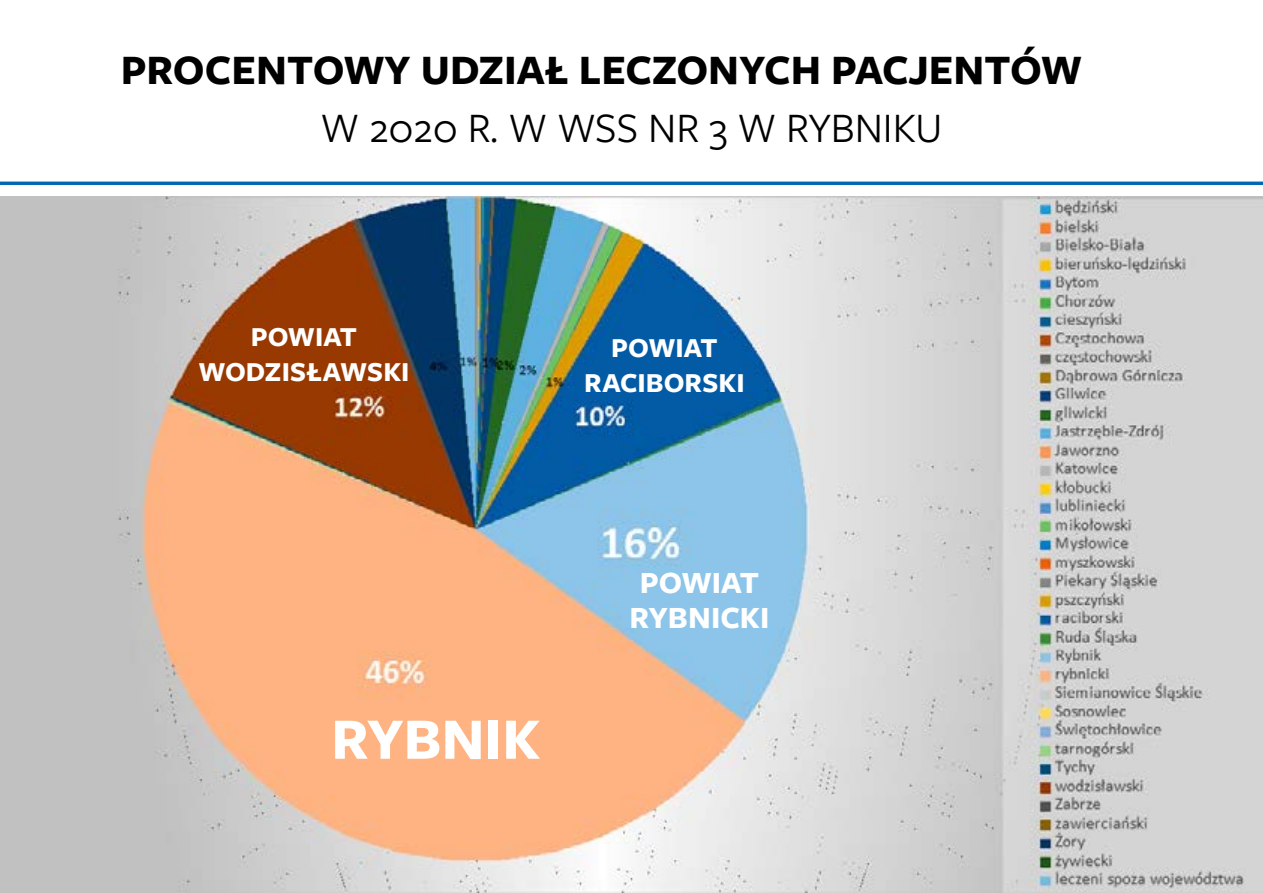
<style>
.page{position:relative;width:1263px;height:893px;background:#fff}
.page>*{position:absolute;margin:0;border:0;box-sizing:border-box;transform-origin:0 0}
.t1{font:700 60.9px "Freight Sans Pro";letter-spacing:-.005em;color:#fff}
.t2{font:700 43.5px "Freight Sans Pro";color:#000}
.t3{font:43.5px "Freight Sans Pro";color:#000}
.t4{font:700 32.1px/34.7px "Freight Sans Pro";color:#fff;text-align:center}
.t5{font:700 28.5px/34.7px "Freight Sans Pro";color:#fff;text-align:center}
</style>
<div class="page">
<img style="left:0;top:196px;width:1263px;height:696px">
<hr style="left:0;top:182px;width:1263px;height:3px;background:#0067b2">
<p class="t2" style="left:121px;top:39px;width:963px">PROCENTOWY UDZIAŁ LECZONYCH PACJENTÓW</p>
<p class="t3" style="left:321px;top:99px;width:623px">W 2020 R. W WSS NR 3 W RYBNIKU</p>
<p class="t5" style="left:198px;top:318px;width:213px">POWIAT<br>WODZISŁAWSKI</p>
<p class="t5" style="left:584px;top:330px;width:162px">POWIAT<br>RACIBORSKI</p>
<h1 class="t1" style="left:331px;top:697px;width:211px">RYBNIK</h1>
<p class="t4" style="left:629px;top:564px;width:141px">POWIAT<br>RYBNICKI</p>
</div>
